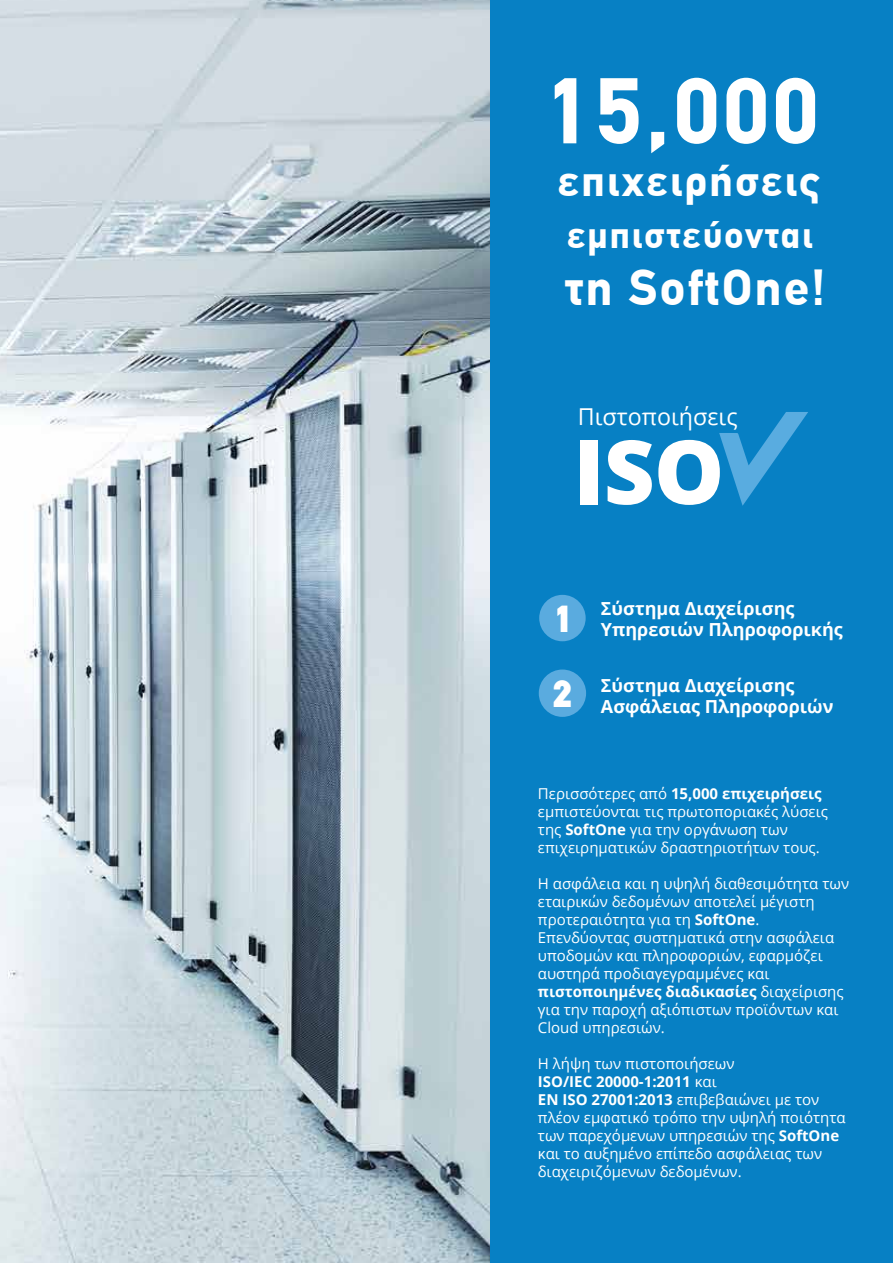
<style>
.page{position:relative;width:893px;height:1263px;background:#fff}
.page>*{position:absolute;margin:0;border:0;box-sizing:border-box;transform-origin:0 0}
.t1{font:700 91.5px "CF Din";color:#fff}
.t2{font:700 49.5px "CF Din";letter-spacing:.05em;color:#fff}
.t3{font:700 43.5px "CF Din";letter-spacing:.05em;color:#fff}
.t4{font:700 37.5px "CF Din";letter-spacing:.05em;color:#fff}
.t5{font:900 37.35px "CF Din";color:#fff}
.t6{font:23.25px "Open Sans";color:#fff}
.t7{font:700 18px/21.6px "Open Sans";color:#fff}
.t8{font:15px/18px "Open Sans";color:#fff}
.s1{font-weight:700}
</style>
<div class="page">
<img style="left:0;top:0;width:491px;height:1263px">
<div style="left:491px;top:0;width:402px;height:1263px;background:#0780c4"></div>
<div style="left:539px;top:595px;width:47px;height:46px;background:#5aabdf;border-radius:50%"></div>
<div style="left:539px;top:669px;width:47px;height:48px;background:#5aabdf;border-radius:50%"></div>
<div style="left:581px;top:440px;width:17px;height:65px;background:#fff"></div>
<svg style="left:608px;top:440px;width:44px;height:65px"></svg>
<svg style="left:658px;top:412px;width:150px;height:94px"></svg>
<h1 class="t1" style="left:547px;top:63px;width:272px">15,000</h1>
<h3 class="t3" style="left:558px;top:157px;width:264px">επιχειρήσεις</h3>
<h3 class="t4" style="left:567px;top:215px;width:247px">εµπιστεύονται</h3>
<h2 class="t2" style="left:565px;top:262px;width:261px">τη SoftOne!</h2>
<h3 class="t6" style="left:578px;top:401px;width:161px">Πιστοποιήσεις</h3>
<p class="t7" style="left:555px;top:597px;width:289px;text-align:center">Σύστημα Διαχείρισης<br><sup>1</sup> Υπηρεσιών Πληροφορικής</p>
<h3 class="t5" style="left:553px;top:674px;width:20px">2</h3>
<p class="t7" style="left:601px;top:674px;width:234px">Σύστημα Διαχείρισης<br>Ασφάλειας Πληροφοριών</p>
<p class="t8" style="left:538px;top:784px;width:292px">Περισσότερες από <span class="s1">15,000 επιχειρήσεις </span>εμπιστεύονται τις πρωτοποριακές λύσεις της <span class="s1">SoftOne</span> για την οργάνωση των επιχειρηματικών δραστηριοτήτων τους.</p>
<p class="t8" style="left:538px;top:874px;width:313px">Η ασφάλεια και η υψηλή διαθεσιμότητα των εταιρικών δεδομένων αποτελεί μέγιστη προτεραιότητα για τη <span class="s1">SoftOne</span>.<br>Επενδύοντας συστηματικά στην ασφάλεια υποδομών και πληροφοριών, εφαρμόζει αυστηρά προδιαγεγραμμένες και <span class="s1">πιστοποιημένες διαδικασίες</span> διαχείρισης για την παροχή αξιόπιστων προϊόντων και Cloud υπηρεσιών.</p>
<p class="t8" style="left:538px;top:1054px;width:309px">Η λήψη των πιστοποιήσεων<br><span class="s1">ISO/IEC 20000-1:2011</span> και<br><span class="s1">EN ISO 27001:2013</span> επιβεβαιώνει με τον πλέον εμφατικό τρόπο την υψηλή ποιότητα των παρεχόμενων υπηρεσιών της <span class="s1">SoftOne </span>και το αυξημένο επίπεδο ασφάλειας των διαχειριζόμενων δεδομένων.</p>
</div>
